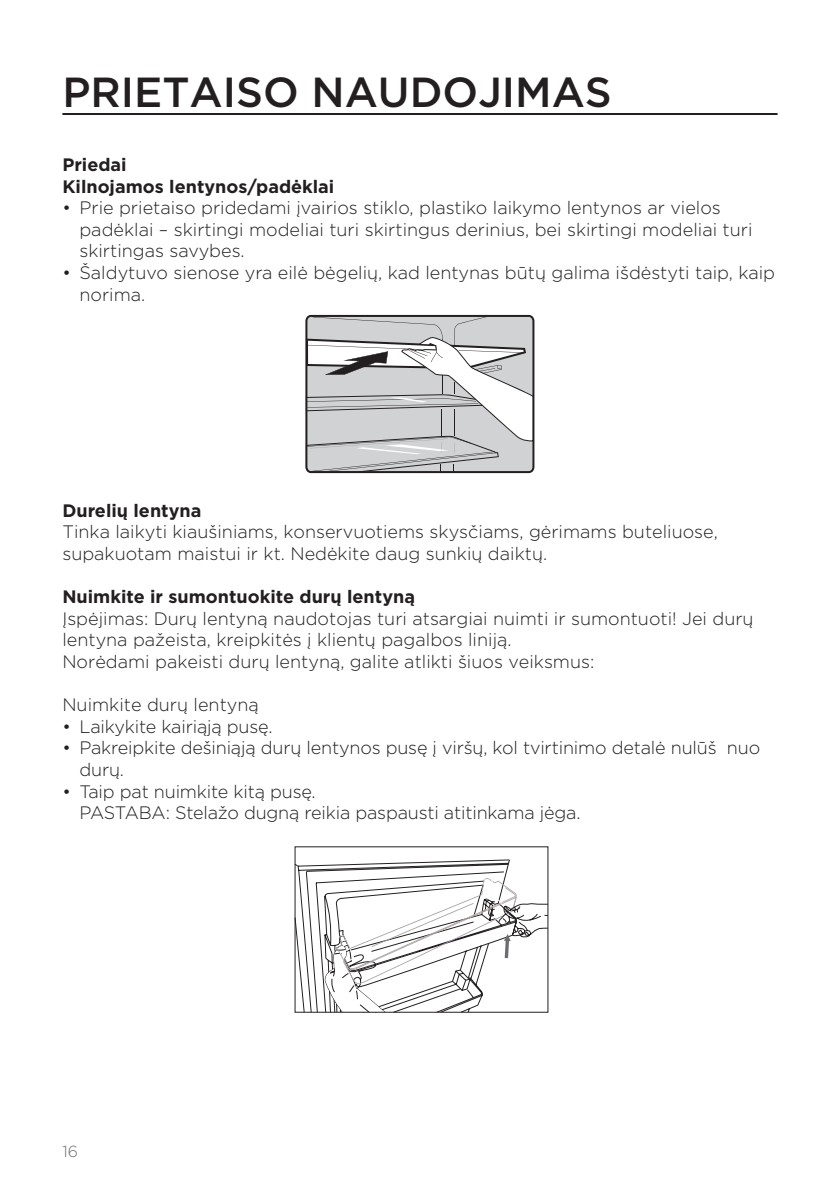
<style>
.page{position:relative;width:840px;height:1191px;background:#fff}
.page>*{position:absolute;margin:0;border:0;box-sizing:border-box;transform-origin:0 0}
.glavni_naslov{font:500 42px "Gotham";color:#231f20}
.seznam{font:300 18px/21.6px "Gotham";color:#231f20}
.besedilo{font:300 18px/21.6px "Gotham";color:#231f20}
.seznam-2{font:700 18px "Gotham";color:#231f20}
.t1{font:300 16px "Gotham";color:#6c6d70}
</style>
<div class="page">
<hr style="left:62px;top:113px;width:715px;height:2px;background:#231f20">
<svg style="left:305px;top:315px;width:229px;height:158px"></svg>
<svg style="left:294px;top:859px;width:254px;height:154px"></svg>
<p class="glavni_naslov" style="left:62px;top:65px;width:550px">PRIETAISO NAUDOJIMAS</p>
<p class="seznam-2" style="left:62px;top:153px;width:66px">Priedai</p>
<p class="seznam-2" style="left:62px;top:174px;width:273px">Kilnojamos lentynos/padėklai</p>
<p class="seznam" style="left:79px;top:196px;width:674px;text-indent:-17px">• Prie prietaiso pridedami įvairios stiklo, plastiko laikymo lentynos ar vielos padėklai – skirtingi modeliai turi skirtingus derinius, bei skirtingi modeliai turi skirtingas savybes.</p>
<p class="seznam" style="left:79px;top:261px;width:696px;text-indent:-17px">• Šaldytuvo sienose yra eilė bėgelių, kad lentynas būtų galima išdėstyti taip, kaip norima.</p>
<p class="seznam-2" style="left:62px;top:498px;width:140px">Durelių lentyna</p>
<p class="besedilo" style="left:62px;top:520px;width:656px">Tinka laikyti kiaušiniams, konservuotiems skysčiams, gėrimams buteliuose, supakuotam maistui ir kt. Nedėkite daug sunkių daiktų.</p>
<p class="seznam-2" style="left:62px;top:585px;width:354px">Nuimkite ir sumontuokite durų lentyną</p>
<p class="besedilo" style="left:62px;top:607px;width:692px">Įspėjimas: Durų lentyną naudotojas turi atsargiai nuimti ir sumontuoti! Jei durų lentyna pažeista, kreipkitės į klientų pagalbos liniją.</p>
<p class="besedilo" style="left:62px;top:650px;width:533px">Norėdami pakeisti durų lentyną, galite atlikti šiuos veiksmus:</p>
<p class="besedilo" style="left:62px;top:693px;width:198px">Nuimkite durų lentyną</p>
<p class="seznam" style="left:62px;top:715px;width:211px">• Laikykite kairiąją pusę.</p>
<p class="seznam" style="left:79px;top:736px;width:682px;text-indent:-17px">• Pakreipkite dešiniąją durų lentynos pusę į viršų, kol tvirtinimo detalė nulūš nuo durų.</p>
<p class="seznam" style="left:62px;top:780px;width:255px">• Taip pat nuimkite kitą pusę.</p>
<p class="seznam" style="left:79px;top:801px;width:502px">PASTABA: Stelažo dugną reikia paspausti atitinkama jėga.</p>
<p class="t1" style="left:62px;top:1140px;width:17px">16</p>
</div>
